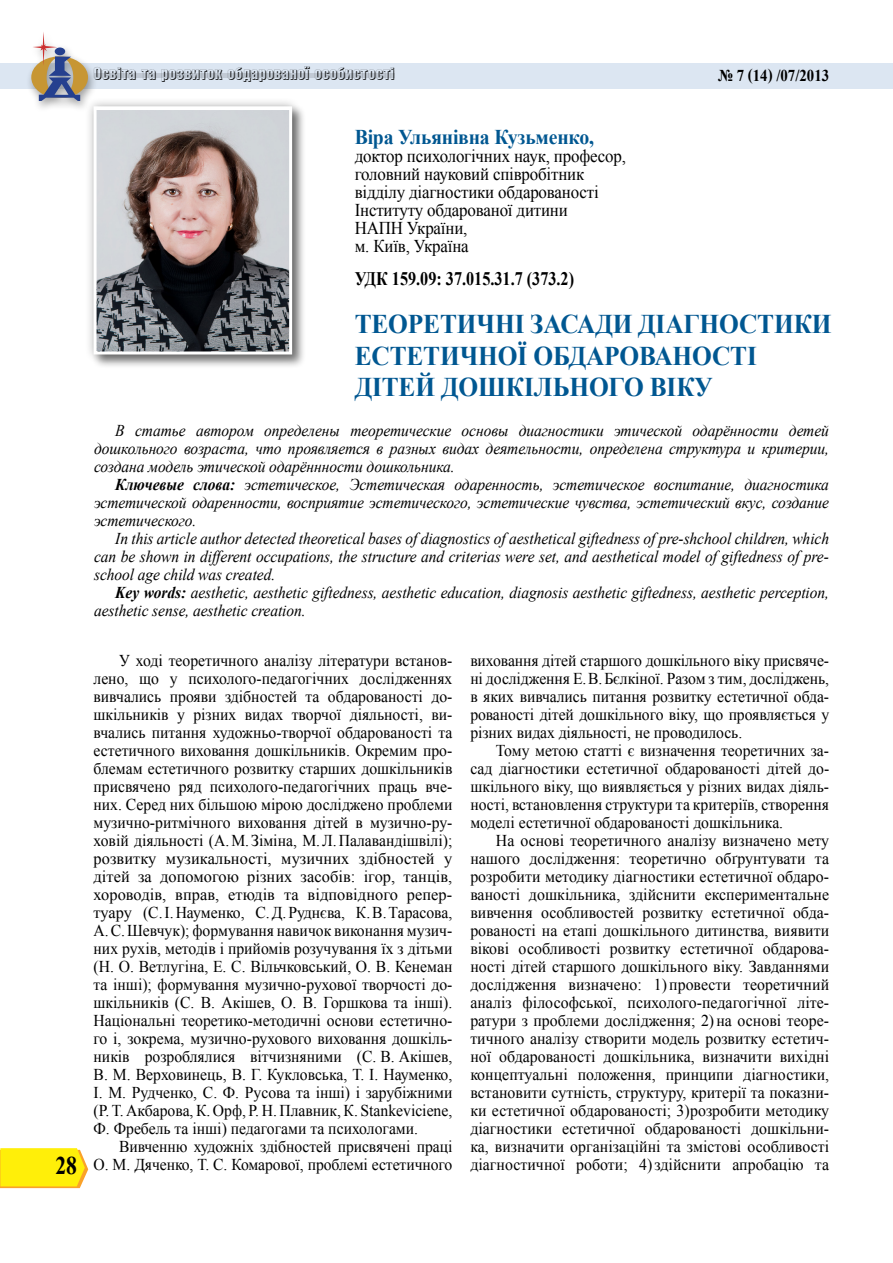
<style>
.page{position:relative;width:893px;height:1263px;background:#fff}
.page>*{position:absolute;margin:0;border:0;box-sizing:border-box;transform-origin:0 0}
.t1{font:700 27px/31.5px "Times New Roman";letter-spacing:-.005em;color:#005791;scale:.94 1}
.t2{font:700 25.5px "Times New Roman";color:#000;scale:.85 1}
.t3{font:700 21px "Times New Roman";letter-spacing:-.01em;color:#005791;scale:.94 1}
.t4{font:700 19.05px "Times New Roman";color:#000;scale:.85 1}
.t5{font:18px/18px "Times New Roman";letter-spacing:-.01em;color:#000;scale:.94 1}
.t6{font:16.5px/18px "Times New Roman";letter-spacing:-.005em;color:#000;text-align:justify;scale:.95 1}
.t7{font:16.5px/18px "Times New Roman";letter-spacing:-.005em;color:#000;text-align:justify;scale:.96 1}
.t8{font:italic 16.5px/18px "Times New Roman";letter-spacing:-.005em;color:#000;text-align:justify;scale:.94 1}
.t9{font:16.5px "Helios Compr Shadow";color:#000}
.t10{font:700 16.5px "Times New Roman";color:#000;scale:.9 1}
.s1{font-weight:700}
</style>
<div class="page">
<div style="left:1px;top:63px;width:892px;height:26px;background:#dce6f2"></div>
<svg style="left:0;top:1148px;width:88px;height:40px;background:#feea18"></svg>
<hr style="left:94px;top:73px;width:300px;height:4px;background:#c2cad5">
<div style="left:26px;top:30px;width:72px;height:82px;background:#000;opacity:.37"></div>
<svg style="left:31px;top:31px;width:57px;height:70px"></svg>
<div style="left:91px;top:104px;width:215px;height:265px;background:#000;opacity:.5"></div>
<div style="left:84px;top:97px;width:218px;height:267px;background:#000;opacity:.3"></div>
<img style="left:98px;top:111px;width:190px;height:239px">
<div style="left:94px;top:106px;width:198px;height:248px;border:3px solid #fff"></div>
<p class="t9" style="left:94px;top:65px;width:303px">Освіта та розвиток обдарованої особистості</p>
<p class="t10" style="left:718px;top:64px;width:125px">№ 7 (14) /07/2013</p>
<h2 class="t2" style="left:55px;top:1148px;width:27px">28</h2>
<p class="t3" style="left:355px;top:122px;width:256px">Віра Ульянівна Кузьменко,</p>
<p class="t5" style="left:355px;top:147px;width:290px">доктор психологічних наук, професор, головний науковий співробітник відділу діагностики обдарованості<br>Інституту обдарованої дитини<br>НАПН України,<br>м. Київ, Україна</p>
<p class="t4" style="left:355px;top:266px;width:260px">УДК 159.09: 37.015.31.7 (373.2)</p>
<h1 class="t1" style="left:355px;top:308px;width:508px">ТЕОРЕТИЧНІ ЗАСАДИ ДІАГНОСТИКИ<br>ЕСТЕТИЧНОЇ ОБДАРОВАНОСТІ<br>ДІТЕЙ ДОШКІЛЬНОГО ВІКУ</h1>
<p class="t8" style="left:94px;top:421px;width:783px;text-indent:21px">В статье автором определены теоретические основы диагностики этической одарённости детей дошкольного возраста, что проявляется в разных видах деятельности, определена структура и критерии, создана модель этической одарённности дошкольника.</p>
<p class="t8" style="left:94px;top:475px;width:783px;text-indent:21px"><span class="s1">Ключевые слова:</span> эстетическое, Эстетическая одаренность, эстетическое воспитание, диагностика эстетической одаренности, восприятие эстетического, эстетические чувства, эстетический вкус, создание эстетического.</p>
<p class="t8" style="left:94px;top:529px;width:783px;text-indent:21px">In this article author detected theoretical bases of diagnostics of aesthetical giftedness of pre-shchool children, which can be shown in different occupations, the structure and criterias were set, and aesthetical model of giftedness of pre&shy;school age child was created.</p>
<p class="t8" style="left:94px;top:583px;width:783px;text-indent:21px"><span class="s1">Key words:</span> aesthetic, aesthetic giftedness, aesthetic education, diagnosis aesthetic giftedness, aesthetic perception, aesthetic sense, aesthetic creation.</p>
<p class="t6" style="left:94px;top:651px;width:379px;text-indent:26px">У ході теоретичного аналізу літератури встанов&shy;лено, що у психолого-педагогічних дослідженнях вивчались прояви здібностей та обдарованості до&shy;шкільників у різних видах творчої діяльності, ви&shy;вчались питання художньо-творчої обдарованості та естетичного виховання дошкільників. Окремим про&shy;блемам естетичного розвитку старших дошкільників присвячено ряд психолого-педагогічних праць вче&shy;них. Серед них більшою мірою досліджено проблеми музично-ритмічного виховання дітей в музично-ру&shy;ховій діяльності (А.М.Зіміна, М.Л.Палавандішвілі); розвитку музикальності, музичних здібностей у дітей за допомогою різних засобів: ігор, танців, хороводів, вправ, етюдів та відповідного репер&shy;туару (С.І.Науменко, С.Д.Руднєва, К.В.Тарасова, А.С.Шевчук); формування навичок виконання музич&shy;них рухів, методів і прийомів розучування їх з дітьми (Н. О. Ветлугіна, Е. С. Вільчковський, О. В. Кенеман та інші); формування музично-рухової творчості до&shy;шкільників (С. В. Акішев, О. В. Горшкова та інші).<br>Національні теоретико-методичні основи естетично&shy;го і, зокрема, музично-рухового виховання дошкіль&shy;ників розроблялися вітчизняними (С. В. Акішев, В. М. Верховинець, В. Г. Кукловська, Т. І. Науменко, І. М. Рудченко, С. Ф. Русова та інші) і зарубіжними (Р. Т. Акбарова, К. Орф, Р. Н. Плавник, К. Stankeviciene, Ф. Фребель та інші) педагогами та психологами.</p>
<p class="t6" style="left:94px;top:1137px;width:379px;text-align:right">Вивченню художніх здібностей присвячені праці<br>О. М. Дяченко, Т. С. Комарової, проблемі естетичного</p>
<p class="t6" style="left:470px;top:651px;width:379px">виховання дітей старшого дошкільного віку присвяче&shy;ні дослідження Е.В.Бєлкіної. Разом з тим, досліджень, в яких вивчались питання розвитку естетичної обда&shy;рованості дітей дошкільного віку, що проявляється у різних видах діяльності, не проводилось.</p>
<p class="t6" style="left:470px;top:741px;width:379px;text-indent:26px">Тому метою статті є визначення теоретичних за&shy;сад діагностики естетичної обдарованості дітей до&shy;шкільного віку, що виявляється у різних видах діяль&shy;ності, встановлення структури та критеріїв, створення моделі естетичної обдарованості дошкільника.</p>
<p class="t7" style="left:470px;top:831px;width:375px;text-indent:26px">На основі теоретичного аналізу визначено мету нашого дослідження: теоретично обґрунтувати та розробити методику діагностики естетичної обдаро&shy;ваності дошкільника, здійснити експериментальне вивчення особливостей розвитку естетичної обда&shy;рованості на етапі дошкільного дитинства, виявити вікові особливості розвитку естетичної обдарова&shy;ності дітей старшого дошкільного віку. Завданнями дослідження визначено: 1)провести теоретичний аналіз філософської, психолого-педагогічної літе&shy;ратури з проблеми дослідження; 2)на основі теоре&shy;тичного аналізу створити модель розвитку естетич&shy;ної обдарованості дошкільника, визначити вихідні концептуальні положення, принципи діагностики, встановити сутність, структуру, критерії та показни&shy;ки естетичної обдарованості; 3)розробити методику діагностики естетичної обдарованості дошкільни&shy;ка, визначити організаційні та змістові особливості діагностичної роботи; 4)здійснити апробацію та</p>
</div>
